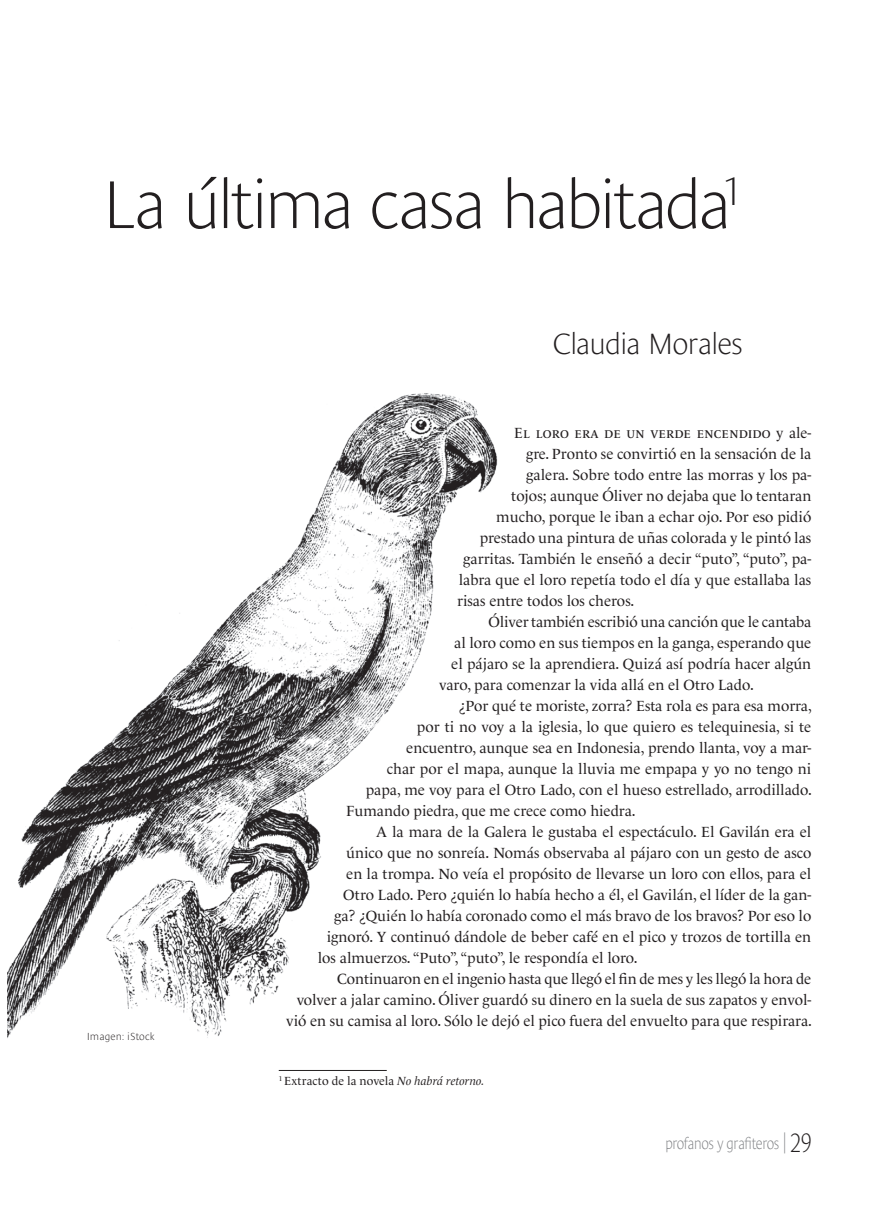
<style>
.page{position:relative;width:893px;height:1212px;background:#fff}
.page>*{position:absolute;margin:0;border:0;box-sizing:border-box;transform-origin:0 0}
.t1{font:300 expanded 69px "Le Monde Sans Pro";letter-spacing:-.06em;color:#231f20}
.t2{font:300 expanded 30px "Le Monde Sans Pro";letter-spacing:-.05em;color:#231f20}
.t3{font:300 expanded 16.5px "Le Monde Sans Pro";letter-spacing:-.045em;color:#808285;scale:.85 1}
.t4{font:15px "Le Monde Livre Pro";color:#231f20}
.t5{font:12px "Le Monde Livre Pro";color:#231f20}
.t6{font:300 expanded 10.5px "Le Monde Sans Pro";color:#231f20}
.s1{font-style:italic}
.s2{font-size:21px}
.s3{font-size:27px;color:#231f20}
</style>
<div class="page">
<img style="left:7px;top:393px;width:491px;height:678px">
<hr style="left:279px;top:1070px;width:108px;height:1px;background:#231f20">
<h1 class="t1" style="left:101px;top:150px;width:643px">La última casa habitada<sup>1</sup></h1>
<h2 class="t2" style="left:553px;top:320px;width:192px">Claudia Morales</h2>
<p class="t6" style="left:87px;top:1028px;width:69px">Imagen: iStock</p>
<p class="t4" style="left:514px;top:421px;width:299px">El loro era de un verde encendido y ale-</p>
<p class="t4" style="left:526px;top:442px;width:287px">gre. Pronto se convirtió en la sensación de la</p>
<p class="t4" style="left:526px;top:463px;width:286px">galera. Sobre todo entre las morras y los pa-</p>
<p class="t4" style="left:511px;top:484px;width:302px">tojos; aunque Óliver no dejaba que lo tentaran</p>
<p class="t4" style="left:496px;top:505px;width:317px">mucho, porque le iban a echar ojo. Por eso pidió</p>
<p class="t4" style="left:480px;top:526px;width:333px">prestado una pintura de uñas colorada y le pintó las</p>
<p class="t4" style="left:463px;top:547px;width:350px">garritas. También le enseñó a decir “puto”, “puto”, pa-</p>
<p class="t4" style="left:459px;top:568px;width:354px">labra que el loro repetía todo el día y que estallaba las</p>
<p class="t4" style="left:457px;top:589px;width:178px">risas entre todos los cheros.</p>
<p class="t4" style="left:489px;top:610px;width:324px">Óliver también escribió una canción que le cantaba</p>
<p class="t4" style="left:454px;top:631px;width:359px">al loro como en sus tiempos en la ganga, esperando que</p>
<p class="t4" style="left:451px;top:652px;width:362px">el pájaro se la aprendiera. Quizá así podría hacer algún</p>
<p class="t4" style="left:439px;top:673px;width:321px">varo, para comenzar la vida allá en el Otro Lado.<sup>1</sup></p>
<p class="t4" style="left:459px;top:694px;width:355px">¿Por qué te moriste, zorra? Esta rola es para esa morra,</p>
<p class="t4" style="left:417px;top:715px;width:396px">por ti no voy a la iglesia, lo que quiero es telequinesia, si te</p>
<p class="t4" style="left:406px;top:736px;width:406px">encuentro, aunque sea en Indonesia, prendo llanta, voy a mar-</p>
<p class="t4" style="left:387px;top:757px;width:426px">char por el mapa, aunque la lluvia me empapa y yo no tengo ni</p>
<p class="t4" style="left:366px;top:778px;width:448px">papa, me voy para el Otro Lado, con el hueso estrellado, arrodillado.</p>
<p class="t4" style="left:346px;top:799px;width:291px">Fumando piedra, que me crece como hiedra.</p>
<p class="t4" style="left:376px;top:820px;width:437px">A la mara de la Galera le gustaba el espectáculo. El Gavilán era el</p>
<p class="t4" style="left:346px;top:841px;width:467px">único que no sonreía. Nomás observaba al pájaro con un gesto de asco</p>
<p class="t4" style="left:346px;top:862px;width:466px">en la trompa. No veía el propósito de llevarse un loro con ellos, para el</p>
<p class="t4" style="left:343px;top:883px;width:469px">Otro Lado. Pero ¿quién lo había hecho a él, el Gavilán, el líder de la gan-</p>
<p class="t4" style="left:334px;top:904px;width:479px">ga? ¿Quién lo había coronado como el más bravo de los bravos? Por eso lo</p>
<p class="t4" style="left:327px;top:925px;width:486px">ignoró. Y continuó dándole de beber café en el pico y trozos de tortilla en</p>
<p class="t4" style="left:318px;top:946px;width:321px">los almuerzos. “Puto”, “puto”, le respondía el loro.</p>
<p class="t4" style="left:337px;top:967px;width:476px">Continuaron en el ingenio hasta que llegó el fin de mes y les llegó la hora de</p>
<p class="t4" style="left:297px;top:988px;width:516px">volver a jalar camino. Óliver guardó su dinero en la suela de sus zapatos y envol-</p>
<p class="t4" style="left:286px;top:1009px;width:527px">vió en su camisa al loro. Sólo le dejó el pico fuera del envuelto para que respirara.</p>
<p class="t5" style="left:279px;top:1072px;width:207px"><sup>1</sup> Extracto de la novela <span class="s1">No habrá retorno.</span></p>
<p class="t3" style="left:665px;top:1130px;width:174px">profanos y grafiteros <span class="s2">|</span> <span class="s3">29</span></p>
</div>
